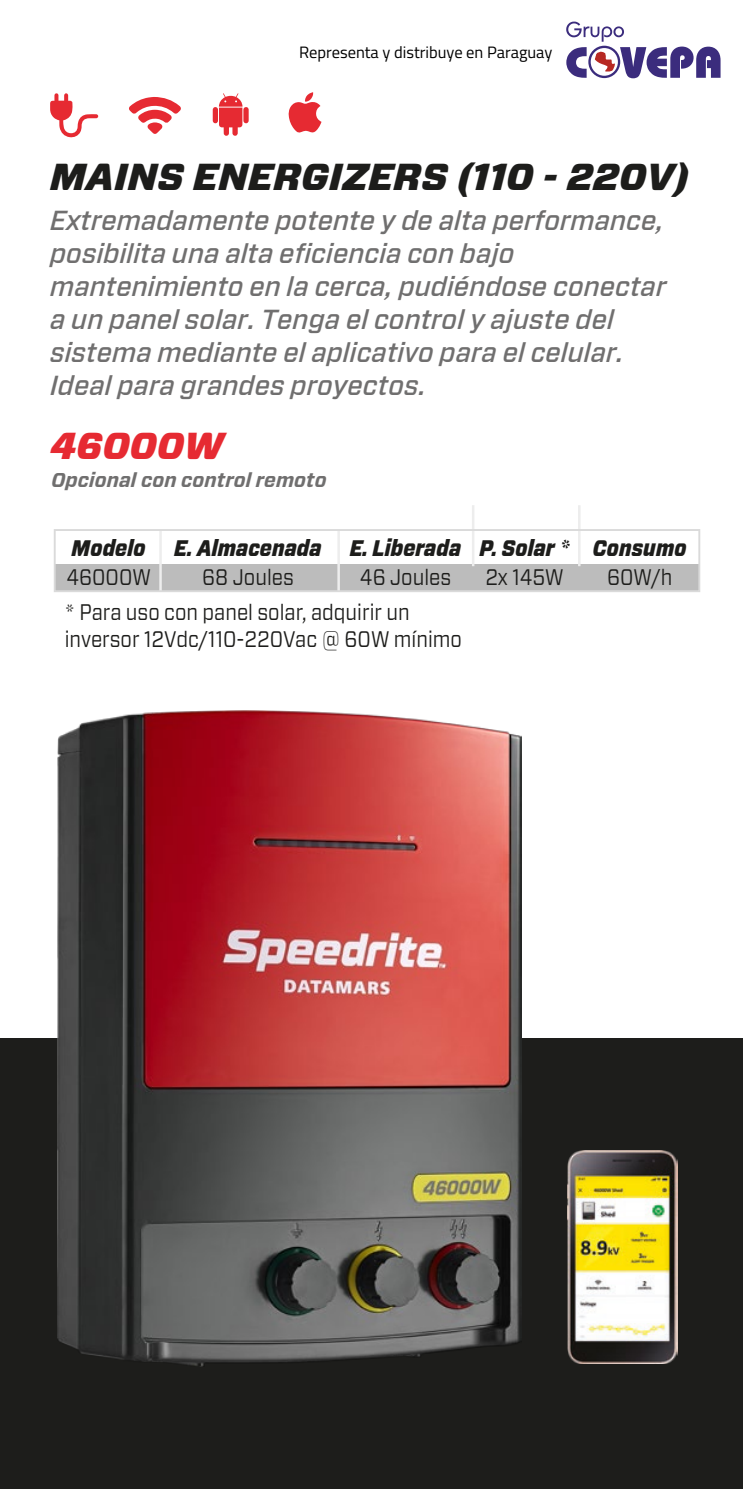
<style>
.page{position:relative;width:743px;height:1489px;background:#fff}
.page>*{position:absolute;margin:0;border:0;box-sizing:border-box;transform-origin:0 0}
.t1{font:italic 900 37.5px "Forza";color:#1d1d1b}
.t2{font:italic 900 37.5px "Forza";color:#e62a32}
.t3{font:italic 500 27.5px/33px "Forza";color:#706f6f}
.t4{font:22.5px/27px "Forza";color:#1d1d1b;scale:.87 1}
.t5{font:italic 900 22.5px "Forza";color:#1d1d1b;scale:.87 1}
.t6{font:italic 700 20px "Forza";color:#706f6f}
.t7{font:16.5px "Titillium";color:#000}
</style>
<div class="page">
<div style="left:0;top:1038px;width:743px;height:450px;background:#1d1d1b"></div>
<img style="left:57px;top:710px;width:464px;height:656px">
<img style="left:568px;top:1150px;width:109px;height:213px">
<svg style="left:213px;top:93px;width:36px;height:43px"></svg>
<svg style="left:288px;top:92px;width:33px;height:41px"></svg>
<div style="left:55px;top:563px;width:644px;height:27px;background:#bcbcbc"></div>
<hr style="left:159px;top:530px;width:3px;height:61px;background:#ededed">
<hr style="left:337px;top:530px;width:3px;height:61px;background:#ededed">
<hr style="left:472px;top:505px;width:2px;height:61px;background:#ededed">
<hr style="left:578px;top:505px;width:2px;height:61px;background:#ededed">
<div style="left:54px;top:529px;width:646px;height:63px;border:2px solid #dadada"></div>
<svg style="left:129px;top:97px;width:52px;height:37px"></svg>
<svg style="left:50px;top:93px;width:48px;height:45px"></svg>
<svg style="left:566px;top:22px;width:154px;height:56px"></svg>
<p class="t7" style="left:299px;top:40px;width:255px">Representa y distribuye en Paraguay</p>
<h1 class="t1" style="left:50px;top:150px;width:641px">MAINS ENERGIZERS (110 - 220V)</h1>
<p class="t3" style="left:50px;top:204px;width:618px">Extremadamente potente y de alta performance, posibilita una alta eficiencia con bajo mantenimiento en la cerca, pudiéndose conectar a un panel solar. Tenga el control y ajuste del sistema mediante el aplicativo para el celular.<br>Ideal para grandes proyectos.</p>
<h1 class="t2" style="left:50px;top:420px;width:175px">46000W</h1>
<p class="t6" style="left:51px;top:467px;width:277px">Opcional con control remoto</p>
<p class="t5" style="left:72px;top:532px;width:86px">Modelo</p>
<p class="t5" style="left:174px;top:532px;width:590px">E. Almacenada E. Liberada P. Solar * Consumo</p>
<p class="t4" style="left:66px;top:563px;width:99px">46000W</p>
<p class="t4" style="left:202px;top:563px;width:107px">68 Joules</p>
<p class="t4" style="left:360px;top:563px;width:106px">46 Joules</p>
<p class="t4" style="left:485px;top:563px;width:92px">2x 145W</p>
<p class="t4" style="left:607px;top:563px;width:77px">60W/h</p>
<p class="t4" style="left:65px;top:598px;width:458px">* Para uso con panel solar, adquirir un inversor 12Vdc/110-220Vac @ 60W mínimo</p>
</div>
